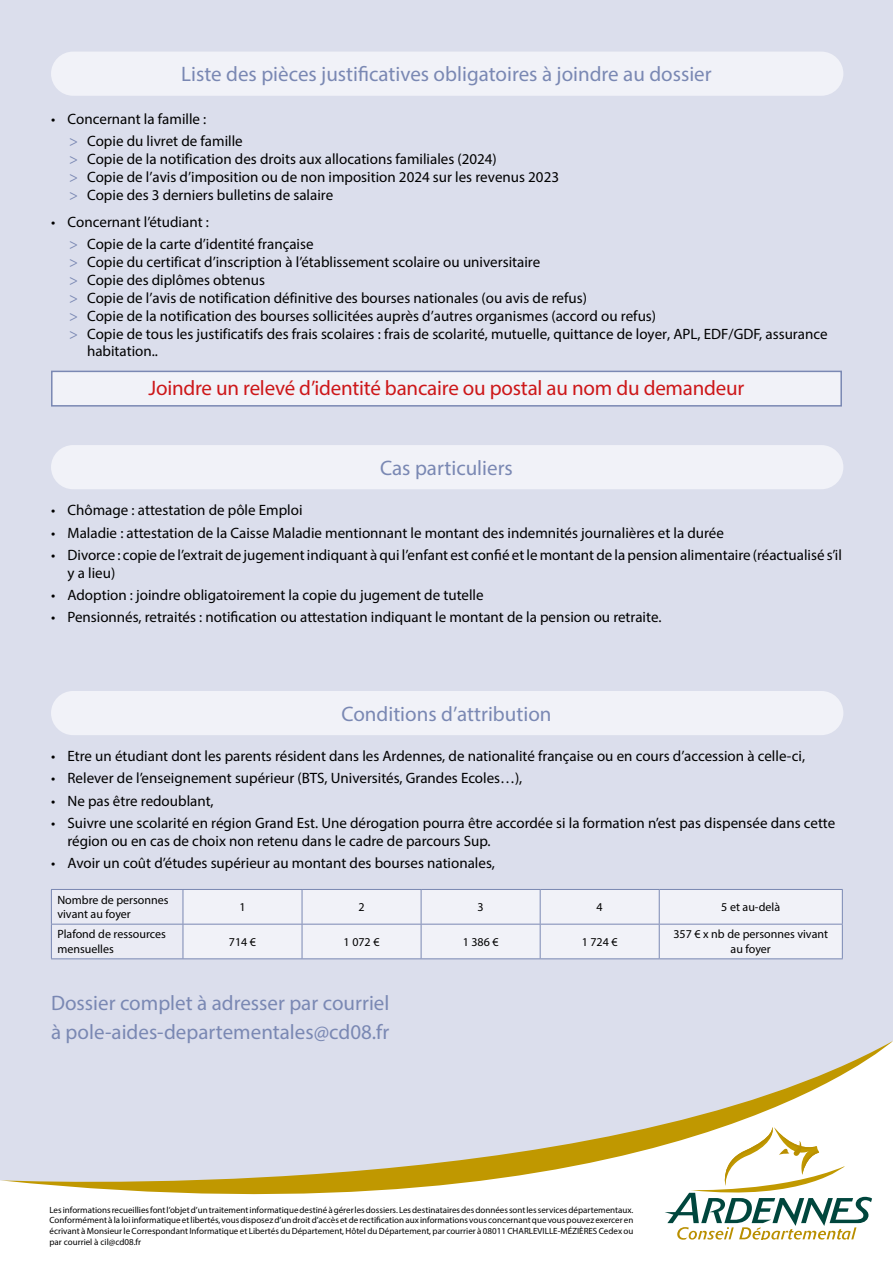
<style>
.page{position:relative;width:893px;height:1263px;background:#dbdeec}
.page>*{position:absolute;margin:0;border:0;box-sizing:border-box;transform-origin:0 0}
.t1{font:21px/29.4px "Myriad Pro";color:#7a88b3}
.t2{font:21px "Myriad Pro";letter-spacing:-.01em;color:#cd1719}
.t3{font:15px/18px "Myriad Pro";color:#000}
.t4{font:12px/14.4px "Myriad Pro";color:#000}
.t5{font:9px/10.8px "Myriad Pro";color:#000;text-align:justify}
.s1{color:#7a88b3}
</style>
<div class="page">
<div style="left:0;top:1248px;width:893px;height:15px;background:#fff"></div>
<svg style="left:0;top:1041px;width:893px;height:207px"></svg>
<div style="left:51px;top:52px;width:792px;height:44px;background:#f1f2f8;border-radius:22px"></div>
<div style="left:51px;top:445px;width:792px;height:44px;background:#f1f2f8;border-radius:22px"></div>
<div style="left:51px;top:691px;width:792px;height:44px;background:#f1f2f8;border-radius:22px"></div>
<div style="left:51px;top:371px;width:791px;height:36px;background:#f1f2f8;border:2px solid #7a88b3"></div>
<div style="left:52px;top:890px;width:131px;height:68px;background:#eaebf4"></div>
<div style="left:184px;top:890px;width:658px;height:68px;background:#f1f2f8"></div>
<hr style="left:51px;top:889px;width:132px;height:1px;background:#7a88b3">
<hr style="left:183px;top:889px;width:119px;height:1px;background:#7a88b3">
<hr style="left:183px;top:890px;width:1px;height:34px;background:#7a88b3">
<hr style="left:302px;top:889px;width:119px;height:1px;background:#7a88b3">
<hr style="left:302px;top:890px;width:1px;height:34px;background:#7a88b3">
<hr style="left:421px;top:889px;width:119px;height:1px;background:#7a88b3">
<hr style="left:421px;top:890px;width:1px;height:34px;background:#7a88b3">
<hr style="left:540px;top:889px;width:119px;height:1px;background:#7a88b3">
<hr style="left:540px;top:890px;width:1px;height:34px;background:#7a88b3">
<hr style="left:659px;top:889px;width:184px;height:1px;background:#7a88b3">
<hr style="left:659px;top:890px;width:1px;height:34px;background:#7a88b3">
<hr style="left:51px;top:924px;width:132px;height:1px;background:#7a88b3">
<hr style="left:183px;top:924px;width:119px;height:1px;background:#7a88b3">
<hr style="left:183px;top:924px;width:1px;height:34px;background:#7a88b3">
<hr style="left:302px;top:924px;width:119px;height:1px;background:#7a88b3">
<hr style="left:302px;top:924px;width:1px;height:34px;background:#7a88b3">
<hr style="left:421px;top:924px;width:119px;height:1px;background:#7a88b3">
<hr style="left:421px;top:924px;width:1px;height:34px;background:#7a88b3">
<hr style="left:540px;top:924px;width:119px;height:1px;background:#7a88b3">
<hr style="left:540px;top:924px;width:1px;height:34px;background:#7a88b3">
<hr style="left:659px;top:924px;width:184px;height:1px;background:#7a88b3">
<hr style="left:659px;top:924px;width:1px;height:34px;background:#7a88b3">
<hr style="left:51px;top:958px;width:132px;height:1px;background:#7a88b3">
<hr style="left:183px;top:958px;width:119px;height:1px;background:#7a88b3">
<hr style="left:302px;top:958px;width:119px;height:1px;background:#7a88b3">
<hr style="left:421px;top:958px;width:119px;height:1px;background:#7a88b3">
<hr style="left:540px;top:958px;width:119px;height:1px;background:#7a88b3">
<hr style="left:659px;top:958px;width:184px;height:1px;background:#7a88b3">
<hr style="left:51px;top:890px;width:1px;height:34px;background:#7a88b3">
<hr style="left:842px;top:890px;width:1px;height:34px;background:#7a88b3">
<hr style="left:51px;top:924px;width:1px;height:34px;background:#7a88b3">
<hr style="left:842px;top:924px;width:1px;height:34px;background:#7a88b3">
<svg style="left:665px;top:1127px;width:207px;height:113px;background:#dfe1d0"></svg>
<h1 class="t1" style="left:181px;top:59px;width:532px">Liste des pièces justificatives obligatoires à joindre au dossier</h1>
<p class="t3" style="left:69px;top:108px;width:175px;line-height:22.2px;text-indent:-18px">• Concernant la famille :<br><span class="s1">&gt;</span> Copie du livret de famille</p>
<p class="t3" style="left:69px;top:150px;width:491px"><span class="s1">&gt;</span> Copie de la notification des droits aux allocations familiales (2024)<br><span class="s1">&gt;</span> Copie de l’avis d’imposition ou de non imposition 2024 sur les revenus 2023 <span class="s1">&gt;</span> Copie des 3 derniers bulletins de salaire</p>
<p class="t3" style="left:69px;top:210px;width:246px;line-height:22.2px;text-indent:-18px">• Concernant l’étudiant :<br><span class="s1">&gt;</span> Copie de la carte d’identité française</p>
<p class="t3" style="left:69px;top:253px;width:473px"><span class="s1">&gt;</span> Copie du certificat d’inscription à l’établissement scolaire ou universitaire</p>
<p class="t3" style="left:69px;top:271px;width:197px"><span class="s1">&gt;</span> Copie des diplômes obtenus</p>
<p class="t3" style="left:69px;top:289px;width:519px"><span class="s1">&gt;</span> Copie de l’avis de notification définitive des bourses nationales (ou avis de refus)</p>
<p class="t3" style="left:69px;top:307px;width:589px"><span class="s1">&gt;</span> Copie de la notification des bourses sollicitées auprès d’autres organismes (accord ou refus)</p>
<p class="t3" style="left:69px;top:325px;width:760px"><span class="s1">&gt;</span> Copie de tous les justificatifs des frais scolaires : frais de scolarité, mutuelle, quittance de loyer, APL, EDF/GDF, assurance</p>
<p class="t3" style="left:87px;top:342px;width:73px">habitation..</p>
<h1 class="t2" style="left:148px;top:375px;width:597px">Joindre un relevé d’identité bancaire ou postal au nom du demandeur</h1>
<h1 class="t1" style="left:380px;top:453px;width:134px">Cas particuliers</h1>
<p class="t3" style="left:51px;top:501px;width:253px">• Chômage : attestation de pôle Emploi</p>
<p class="t3" style="left:51px;top:523px;width:674px">• Maladie : attestation de la Caisse Maladie mentionnant le montant des indemnités journalières et la durée</p>
<p class="t3" style="left:68px;top:545px;width:776px;text-indent:-16px">• Divorce : copie de l’extrait de jugement indiquant à qui l’enfant est confié et le montant de la pension alimentaire (réactualisé s’il y a lieu)</p>
<p class="t3" style="left:51px;top:586px;width:434px">• Adoption : joindre obligatoirement la copie du jugement de tutelle</p>
<p class="t3" style="left:51px;top:608px;width:612px">• Pensionnés, retraités : notification ou attestation indiquant le montant de la pension ou retraite.</p>
<h1 class="t1" style="left:341px;top:698px;width:212px">Conditions d’attribution</h1>
<p class="t3" style="left:51px;top:747px;width:756px">• Etre un étudiant dont les parents résident dans les Ardennes, de nationalité française ou en cours d’accession à celle-ci,</p>
<p class="t3" style="left:51px;top:769px;width:473px">• Relever de l’enseignement supérieur (BTS, Universités, Grandes Ecoles…),</p>
<p class="t3" style="left:51px;top:791px;width:164px">• Ne pas être redoublant,</p>
<p class="t3" style="left:68px;top:814px;width:769px;text-indent:-16px">• Suivre une scolarité en région Grand Est. Une dérogation pourra être accordée si la formation n’est pas dispensée dans cette région ou en cas de choix non retenu dans le cadre de parcours Sup.</p>
<p class="t3" style="left:51px;top:854px;width:445px">• Avoir un coût d’études supérieur au montant des bourses nationales,</p>
<p class="t4" style="left:57px;top:892px;width:113px">Nombre de personnes vivant au foyer</p>
<p class="t4" style="left:239px;top:899px;width:8px">1</p>
<p class="t4" style="left:358px;top:899px;width:8px">2</p>
<p class="t4" style="left:478px;top:899px;width:8px">3</p>
<p class="t4" style="left:597px;top:899px;width:8px">4</p>
<p class="t4" style="left:721px;top:899px;width:60px">5 et au-delà</p>
<p class="t4" style="left:57px;top:927px;width:110px">Plafond de ressources mensuelles</p>
<p class="t4" style="left:229px;top:934px;width:29px">714 €</p>
<p class="t4" style="left:344px;top:934px;width:37px">1 072 €</p>
<p class="t4" style="left:463px;top:934px;width:37px">1 386 €</p>
<p class="t4" style="left:582px;top:934px;width:37px">1 724 €</p>
<p class="t4" style="left:673px;top:927px;width:156px;text-align:center">357 € x nb de personnes vivant au foyer</p>
<h1 class="t1" style="left:51px;top:988px;width:340px">Dossier complet à adresser par courriel à pole-aides-departementales@cd08.fr</h1>
<p class="t5" style="left:50px;top:1204px;width:585px">Les informations recueillies font l’objet d’un traitement informatique destiné à gérer les dossiers. Les destinataires des données sont les services départementaux.<br>Conformément à la loi informatique et libertés, vous disposez d’un droit d’accès et de rectification aux informations vous concernant que vous pouvez exercer en écrivant à Monsieur le Correspondant Informatique et Libertés du Département, Hôtel du Département, par courrier à 08011 CHARLEVILLE-MÉZIÈRES Cedex ou par courriel à cil@cd08.fr</p>
</div>
